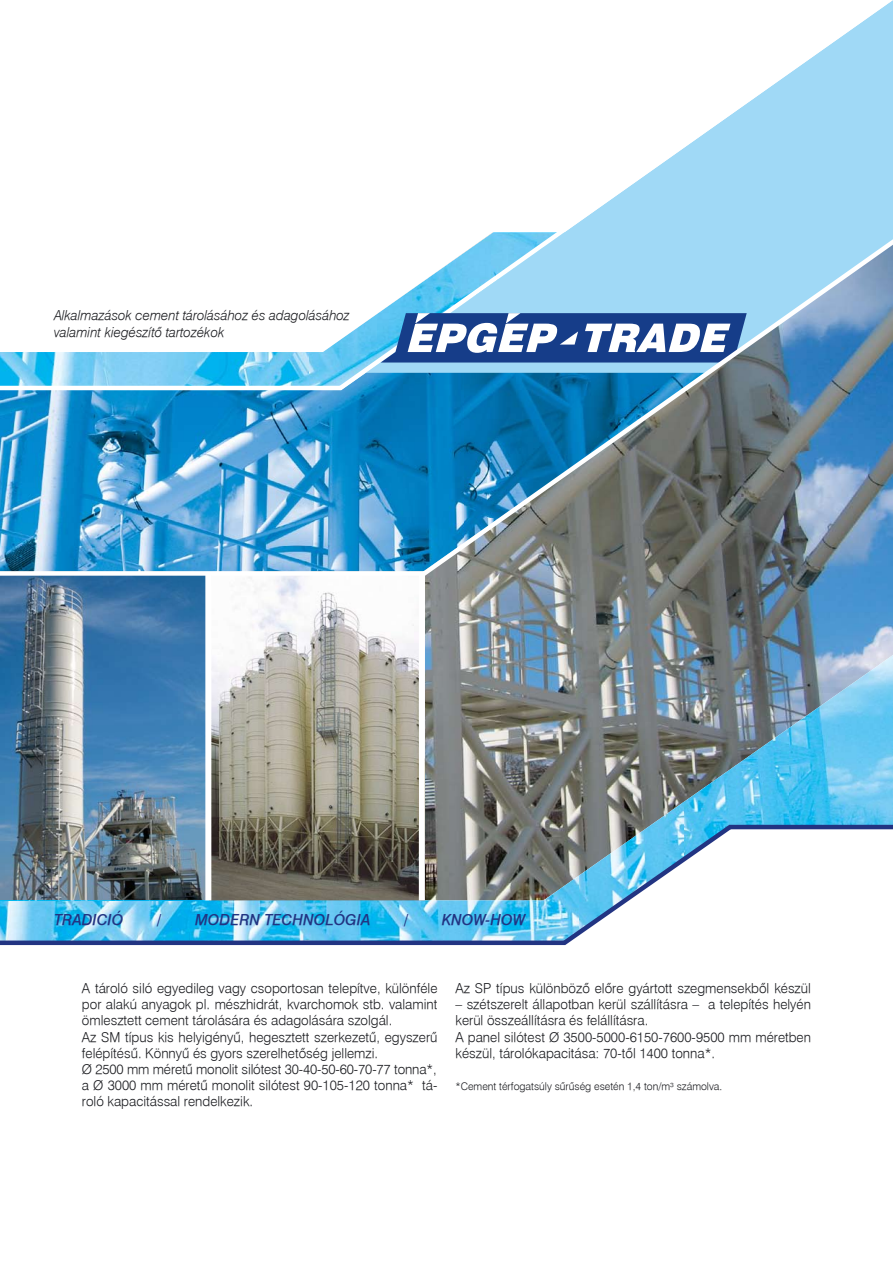
<style>
.page{position:relative;width:893px;height:1263px;background:#fff}
.page>*{position:absolute;margin:0;border:0;box-sizing:border-box;transform-origin:0 0}
.t1{font:15px "Swiss 721 Md PFL Italic";color:#223482}
.t2{font:13.5px/16.2px "Swiss 721 Lt PFL Normal";color:#1b1c20}
.t3{font:13.5px/16.2px "Swiss 721 Lt PFL Italic";color:#1b1c20}
.t4{font:10.5px "Swiss 721 Lt PFL Normal";color:#1b1c20}
</style>
<div class="page">
<img style="left:425px;top:578px;width:468px;height:244px">
<img style="left:211px;top:578px;width:208px;height:244px">
<img style="left:0;top:578px;width:205px;height:244px">
<img style="left:788px;top:655px;width:105px;height:167px">
<img style="left:735px;top:702px;width:53px;height:120px">
<img style="left:683px;top:750px;width:53px;height:72px">
<img style="left:577px;top:798px;width:106px;height:24px">
<img style="left:0;top:822px;width:893px;height:124px">
<svg style="left:657px;top:0;width:236px;height:167px"></svg>
<img style="left:0;top:167px;width:893px;height:411px">
<div style="left:205px;top:573px;width:6px;height:327px;background:#fff"></div>
<div style="left:419px;top:573px;width:6px;height:327px;background:#fff"></div>
<p class="t3" style="left:54px;top:307px;width:297px">Alkalmazások cement tárolásához és adagolásához valamint kiegészítő tartozékok</p>
<p class="t1" style="left:54px;top:911px;width:71px">TRADICIÓ</p>
<p class="t1" style="left:157px;top:911px;width:6px">/</p>
<p class="t1" style="left:195px;top:911px;width:177px">MODERN TECHNOLÓGIA</p>
<p class="t1" style="left:404px;top:911px;width:6px">/</p>
<p class="t1" style="left:442px;top:911px;width:85px">KNOW-HOW</p>
<p class="t2" style="left:82px;top:980px;width:357px">A tároló siló egyedileg vagy csoportosan telepítve, különféle por alakú anyagok pl. mészhidrát, kvarchomok stb. valamint ömlesztett cement tárolására és adagolására szolgál.<br>Az SM típus kis helyigényű, hegesztett szerkezetű, egyszerű felépítésű. Könnyű és gyors szerelhetőség jellemzi.<br>Ø 2500 mm méretű monolit silótest 30-40-50-60-70-77 tonna*, a Ø 3000 mm méretű monolit silótest 90-105-120 tonna* tá&shy;roló kapacitással rendelkezik.</p>
<p class="t2" style="left:455px;top:980px;width:357px">Az SP típus különböző előre gyártott szegmensekből készül</p>
<p class="t2" style="left:455px;top:996px;width:357px">– szétszerelt állapotban kerül szállításra – a telepítés helyén kerül összeállításra és felállításra.<br>A panel silótest Ø 3500-5000-6150-7600-9500 mm méretben készül, tárolókapacitása: 70-től 1400 tonna*.</p>
<p class="t4" style="left:455px;top:1080px;width:268px">*Cement térfogatsúly sűrűség esetén 1,4 ton/m³ számolva.</p>
</div>
